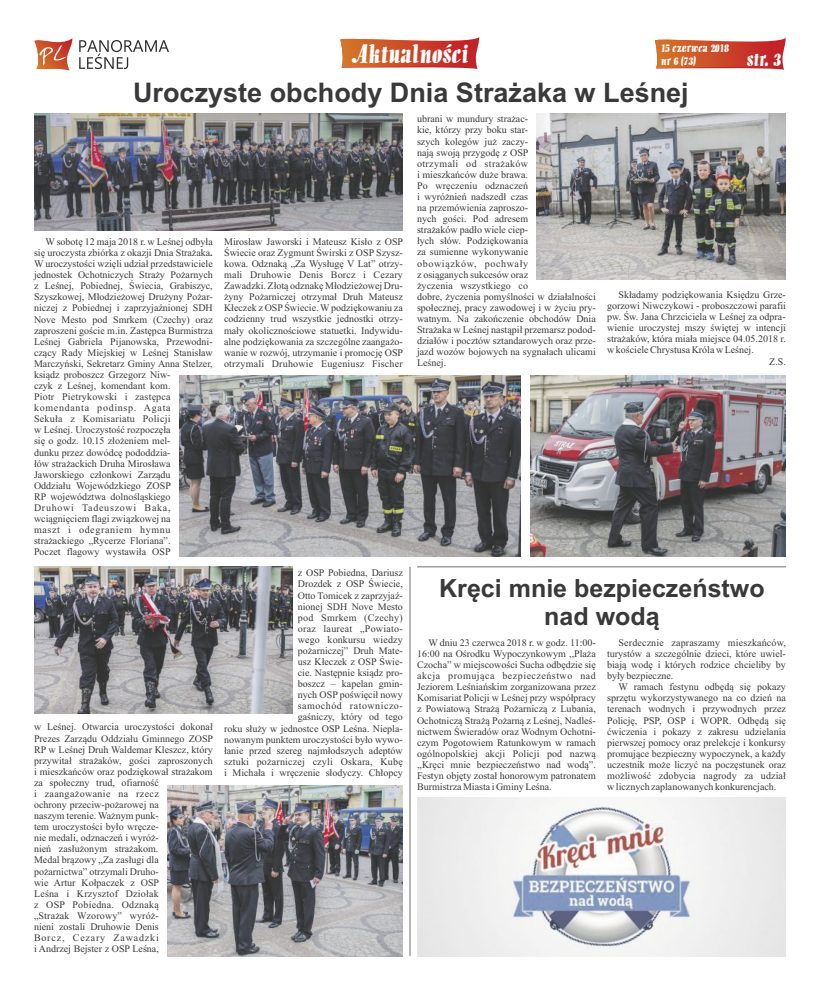
<style>
.page{position:relative;width:820px;height:993px;background:#fff}
.page>*{position:absolute;margin:0;border:0;box-sizing:border-box;transform-origin:0 0}
.t1{font:700 27px "Arial";color:#3a3939}
.t2{font:700 25px/27.9px "Arial";color:#3a3939;text-align:center}
.t3{font:24px "Alto";color:#fefefe}
.t4{font:18px "Alto";color:#fefefe}
.t5{font:11px/13.3px "Alto";color:#fefefe}
.t6{font:10px/11.1px "Times New Roman";color:#3a3939;text-align:justify}
.s1{font-weight:700}
</style>
<div class="page">
<svg style="left:340px;top:37px;width:139px;height:32px;background:#d26449"></svg>
<svg style="left:34px;top:38px;width:38px;height:32px"></svg>
<svg style="left:79px;top:40px;width:90px;height:29px"></svg>
<svg style="left:654px;top:38px;width:131px;height:32px;background:#d2654a"></svg>
<hr style="left:409px;top:566px;width:1px;height:389px;background:#717171">
<hr style="left:417px;top:566px;width:368px;height:1px;background:#717171">
<img style="left:34px;top:113px;width:369px;height:117px">
<img style="left:167px;top:785px;width:236px;height:171px">
<img style="left:179px;top:375px;width:341px;height:181px">
<img style="left:536px;top:113px;width:249px;height:167px">
<img style="left:417px;top:797px;width:368px;height:158px">
<img style="left:34px;top:566px;width:258px;height:147px">
<img style="left:530px;top:375px;width:255px;height:181px">
<h3 class="t3" style="left:351px;top:43px;width:118px">Aktualności</h3>
<h3 class="t4" style="left:746px;top:52px;width:36px">str. 3</h3>
<p class="t5" style="left:660px;top:42px;width:69px">15 czerwca 2018 nr 6 (73)</p>
<h1 class="t1" style="left:133px;top:82px;width:557px">Uroczyste obchody Dnia Strażaka w Leśnej</h1>
<p class="t6" style="left:34px;top:237px;width:180px;text-align:left;text-indent:11px">W sobotę 12 maja 2018 r. w Leśnej odbyła się uroczysta zbiórka z okazji Dnia Strażaka<span class="s1">.<br></span>W uroczystości wzięli udział przedstawiciele jednostek Ochotniczych Straży Pożarnych z Leśnej, Pobiednej, Świecia, Grabiszyc, Szyszkowej, Młodzieżowej Drużyny Pożar&shy;niczej z Pobiednej i zaprzyjaźnionej SDH Nove Mesto pod Smrkem (Czechy) oraz zaproszeni goście m.in. Zastępca Burmistrza Leśnej Gabriela Pijanowska, Przewodni&shy;czący Rady Miejskiej w Leśnej Stanisław Marczyński, Sekretarz Gminy Anna Stelzer, ksiądz proboszcz Grzegorz Niw-<br>czyk z Leśnej, komendant kom.<br>Piotr Pietrykowski i zastępca komendanta podinsp. Agata<br>Sekuła z Komisariatu Policji<br>w Leśnej. Uroczystość rozpoczęła<br>się o godz. 10.15 złożeniem mel-<br>dunku przez dowódcę pododdzia-<br>łów strażackich Druha Mirosława Jaworskiego członkowi Zarządu<br>Oddziału Wojewódzkiego ZOSP<br>RP województwa dolnośląskiego Druhowi Tadeuszowi Baka, wciągnięciem flagi związkowej na<br>maszt i odegraniem hymnu strażackiego „Rycerze Floriana”.<br>Poczet flagowy wystawiła OSP</p>
<p class="t6" style="left:34px;top:722px;width:180px;text-align:left">w Leśnej. Otwarcia uroczystości dokonał<br>Prezes Zarządu Oddziału Gminnego ZOSP<br>RP w Leśnej Druh Waldemar Kleszcz, który przywitał strażaków, gości zaproszonych i mieszkańców oraz podziękował strażakom za społeczny trud, ofiarność<br>i zaangażowanie na rzecz<br>ochrony przeciw-pożarowej na<br>naszym terenie. Ważnym punk-<br>tem uroczystości było wręcze-<br>nie medali, odznaczeń i wyróż-<br>nień zasłużonym strażakom.<br>Medal brązowy „Za zasługi dla pożarnictwa” otrzymali Druho-<br>wie Artur Kołpaczek z OSP<br>Leśna i Krzysztof Dziołak<br>z OSP Pobiedna. Odznaką<br>„Strażak Wzorowy” wyróż-<br>nieni zostali Druhowie Denis<br>Borcz, Cezary Zawadzki<br>i Andrzej Bejster z OSP Leśna,</p>
<p class="t6" style="left:224px;top:237px;width:180px">Mirosław Jaworski i Mateusz Kisło z OSP Świecie oraz Zygmunt Świrski z OSP Szysz&shy;kowa. Odznaką „Za Wysługę V Lat” otrzy&shy;mali Druhowie Denis Borcz i Cezary Zawadzki. Złotą odznakę Młodzieżowej Dru&shy;żyny Pożarniczej otrzymał Druh Mateusz Kłeczek z OSPŚwiecie. Wpodziękowaniu za codzienny trud wszystkie jednostki otrzy&shy;mały okolicznościowe statuetki. Indywidu&shy;alne podziękowania za szczególne zaangażo&shy;wanie w rozwój, utrzymanie i promocję OSP otrzymali Druhowie Eugeniusz Fischer</p>
<p class="t6" style="left:417px;top:114px;width:180px;text-align:left">ubrani w mundury strażac-<br>kie, którzy przy boku star-<br>szych kolegów już zaczy-<br>nają swoją przygodę z OSP<br>otrzymali od strażaków<br>i mieszkańców duże brawa.<br>Po wręczeniu odznaczeń<br>i wyróżnień nadszedł czas<br>na przemówienia zaproszo-<br>nych gości. Pod adresem<br>strażaków padło wiele ciep-<br>łych słów. Podziękowania<br>za sumienne wykonywanie<br>obowiązków, pochwały<br>z osiąganych sukcesów oraz<br>życzenia wszystkiego co<br>dobre, życzenia pomyślności w działalności społecznej, pracy zawodowej i w życiu pry&shy;watnym. Na zakończenie obchodów Dnia<br>Strażaka w Leśnej nastąpił przemarsz podod&shy;działów i pocztów sztandarowych oraz prze&shy;jazd wozów bojowych na sygnałach ulicami<br>Leśnej.</p>
<p class="t6" style="left:607px;top:289px;width:180px;text-indent:11px">Składamy podziękowania Księdzu Grze&shy;gorzowi Niwczykowi - proboszczowi parafii pw. Św. Jana Chrzciciela w Leśnej za odpra&shy;wienie uroczystej mszy świętej w intencji strażaków, która miała miejsce 04.05.2018 r. w kościele Chrystusa Króla w Leśnej.</p>
<p class="t6" style="left:769px;top:357px;width:18px">Z.S.</p>
<p class="t6" style="left:224px;top:568px;width:180px;text-align:right">z OSP Pobiedna, Dariusz<br>Drozdek z OSP Świecie,<br>Otto Tomicek z zaprzyjaź-<br>nionej SDH Nove Mesto<br>pod Smrkem (Czechy)<br>oraz laureat „Powiato-<br>wego konkursu wiedzy<br>pożarniczej” Druh Mate-<br>usz Kłeczek z OSP Świe-<br>cie. Następnie ksiądz pro-<br>boszcz – kapelan gmin-<br>nych OSP poświęcił nowy<br>samochód ratowniczo-<br>gaśniczy, który od tego<br>roku służy w jednostce OSP Leśna. Niepla&shy;nowanym punktem uroczystości było wywo&shy;łanie przed szereg najmłodszych adeptów sztuki pożarniczej czyli Oskara, Kubę i Michała i wręczenie słodyczy. Chłopcy</p>
<h2 class="t2" style="left:439px;top:576px;width:327px">Kręci mnie bezpieczeństwo nad wodą</h2>
<p class="t6" style="left:417px;top:637px;width:180px;text-indent:11px">W dniu 23 czerwca 2018 r. w godz. 11:00- 16:00 na Ośrodku Wypoczynkowym ,,Plaża Czocha” w miejscowości Sucha odbędzie się akcja promująca bezpieczeństwo nad Jeziorem Leśniańskim zorganizowana przez Komisariat Policji w Leśnej przy współpracy z Powiatową Strażą Pożarniczą z Lubania, Ochotniczą Strażą Pożarną z Leśnej, Nadleś&shy;nictwem Świeradów oraz Wodnym Ochotni&shy;czym Pogotowiem Ratunkowym w ramach ogólnopolskiej akcji Policji pod nazwą ,,Kręci mnie bezpieczeństwo nad wodą”.<br>Festyn objęty został honorowym patronatem Burmistrza Miasta i Gminy Leśna.</p>
<p class="t6" style="left:607px;top:637px;width:180px;text-indent:11px">Serdecznie zapraszamy mieszkańców, turystów a szczególnie dzieci, które uwiel&shy;biają wodę i których rodzice chcieliby by były bezpieczne.</p>
<p class="t6" style="left:607px;top:682px;width:180px;text-indent:11px">W ramach festynu odbędą się pokazy sprzętu wykorzystywanego na co dzień na terenach wodnych i przywodnych przez Policję, PSP, OSP i WOPR. Odbędą się ćwiczenia i pokazy z zakresu udzielania pierwszej pomocy oraz prelekcje i konkursy promujące bezpieczny wypoczynek, a każdy uczestnik może liczyć na poczęstunek oraz możliwość zdobycia nagrody za udział w licznych zaplanowanych konkurencjach.</p>
</div>
